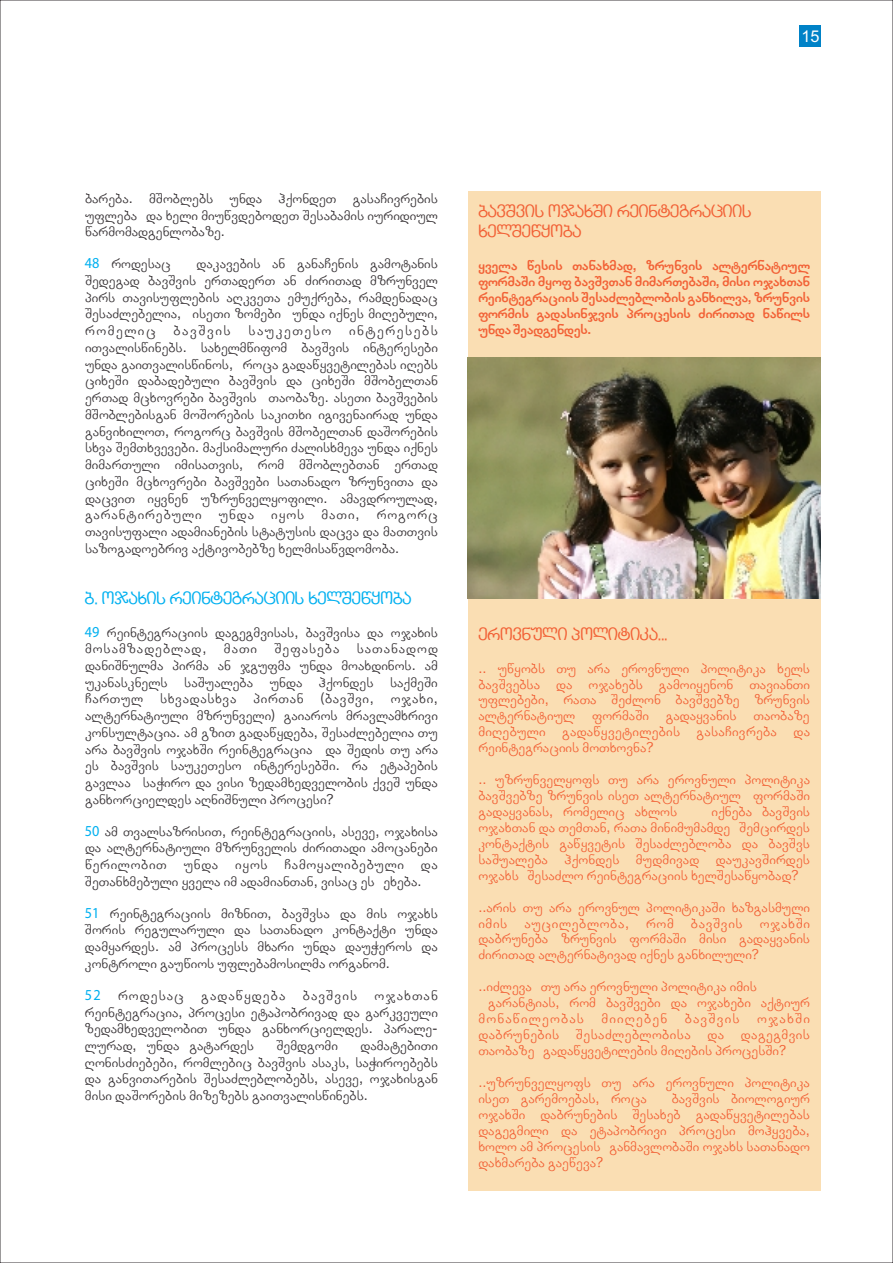
<style>
.page{position:relative;width:893px;height:1263px;background:#fff}
.page>*{position:absolute;margin:0;border:0;box-sizing:border-box;transform-origin:0 0}
.t1{font:18px/20.1px "A Kolkhety M";color:#f26136}
.t2{font:18px "A Kolkhety M";color:#00b0f0}
.t3{font:16.2px "Arial";color:#fff}
.t4{font:14.25px/16.8px "A Kolkhety N";color:#383336;text-align:justify}
.t5{font:14.25px/15.9px "A Kolkhety N";color:#f26136;text-align:justify}
.t6{font:700 14.25px/15.9px "A Kolkhety N";color:#f26136;text-align:justify}
.t7{font:14.25px "A Kolkhety N";letter-spacing:.03em;color:#f26136}
.t8{font:14.25px "A Kolkhety N";letter-spacing:.08em;color:#f26136}
.t9{font:14.25px "A Kolkhety N";color:#00b0f0}
.s1{color:#00b0f0}
</style>
<div class="page">
<div style="left:799px;top:26px;width:22px;height:21px;background:#0082c7"></div>
<div style="left:468px;top:191px;width:353px;height:1000px;background:#fadeb3"></div>
<img style="left:468px;top:358px;width:353px;height:241px">
<p class="t3" style="left:801px;top:30px;width:20px">15</p>
<p class="t4" style="left:85px;top:192px;width:354px">BAREBA. MSOBLEBS UNDA HQONDET GASACIVREBIS UFLEBA DA XELI MIUWVDEBODET SESABAMIS IURIDIUL WARMOMADGENLOBAZE.</p>
<p class="t4" style="left:111px;top:257px;width:61px">RODESAC</p>
<p class="t9" style="left:85px;top:258px;width:16px">48</p>
<p class="t4" style="left:85px;top:257px;width:354px;text-indent:112px">DAKAVEBIS AN GANACENIS GAMOTANIS SEDEGAD BAVSVIS ERTADERT AN ZIRITAD MZRUNVEL PIRS TAVISUFLEBIS ARKVETA EMUQREBA, RAMDENADAC SESAZLEBELIA, ISETI ZOMEBI UNDA IQNES MIREBULI, ROMELIC BAVSVIS SAUKETESO INTERESEBS ITVALISWINEBS. SAXELMWIFOM BAVSVIS INTERESEBI UNDA GAITVALISWINOS, ROCA GADAWYVETILEBAS IREBS CIXESI DABADEBULI BAVSVIS DA CIXESI MSOBELTAN ERTAD MCXOVREBI BAVSVIS TAOBAZE. ASETI BAVSVEBIS MSOBLEBISGAN MOSOREBIS SAKITXI IGIVENAIRAD UNDA GANVIXILOT, ROGORC BAVSVIS MSOBELTAN DASOREBIS SXVA SEMTXVEVEBI. MAQSIMALURI ZALISXMEVA UNDA IQNES MIMARTULI IMISATVIS, ROM MSOBLEBTAN ERTAD CIXESI MCXOVREBI BAVSVEBI SATANADO ZRUNVITA DA DACVIT IYVNEN UZRUNVELYOFILI. AMAVDROULAD, GARANTIREBULI UNDA IYOS MATI, ROGORC TAVISUFALI ADAMIANEBIS STATUSIS DACVA DA MATTVIS SAZOGADOEBRIV AQTIVOBEBZE XELMISAWVDOMOBA.</p>
<p class="t2" style="left:85px;top:587px;width:328px">B. OJAXIS REINTEGRACIIS XELSEWYOBA</p>
<p class="t9" style="left:85px;top:627px;width:16px">49</p>
<p class="t4" style="left:85px;top:625px;width:355px;text-indent:22px">REINTEGRACIIS DAGEGMVISAS, BAVSVISA DA OJAXIS MOSAMZADEBLAD, MATI SEFASEBA SATANADOD DANISNULMA PIRMA AN JGUFMA UNDA MOAXDINOS. AM UKANASKNELS SASUALEBA UNDA HQONDES SAQMESI CARTUL SXVADASXVA PIRTAN (BAVSVI, OJAXI, ALTERNATIULI MZRUNVELI) GAIAROS MRAVLAMXRIVI KONSULTACIA. AM GZIT GADAWYDEBA, SESAZLEBELIA TU ARA BAVSVIS OJAXSI REINTEGRACIA DA SEDIS TU ARA ES BAVSVIS SAUKETESO INTERESEBSI. RA ETAPEBIS GAVLAA SAWIRO DA VISI ZEDAMXEDVELOBIS QVES UNDA GANXORCIELDES ARNISNULI PROCESI?</p>
<p class="t4" style="left:85px;top:824px;width:354px"><span class="s1">50</span> AM TVALSAZRISIT, REINTEGRACIIS, ASEVE, OJAXISA DA ALTERNATIULI MZRUNVELIS ZIRITADI AMOCANEBI WERILOBIT UNDA IYOS CAMOYALIBEBULI DA SETANXMEBULI YVELA IM ADAMIANTAN, VISAC ES EXEBA.</p>
<p class="t4" style="left:85px;top:906px;width:354px;text-indent:25px">REINTEGRACIIS MIZNIT, BAVSVSA DA MIS OJAXS SORIS REGULARULI DA SATANADO KONTAQTI UNDA DAMYARDES. AM PROCESS MXARI UNDA DAUWEROS DA KONTROLI GAUWIOS UFLEBAMOSILMA ORGANOM.</p>
<p class="t4" style="left:85px;top:988px;width:354px;text-indent:33px">RODESAC GADAWYDEBA BAVSVIS OJAXTAN REINTEGRACIA, PROCESI ETAPOBRIVAD DA GARKVEULI ZEDAMXEDVELOBIT UNDA GANXORCIELDES. PARALE-LURAD, UNDA GATARDES</p>
<p class="t9" style="left:85px;top:908px;width:16px">51</p>
<p class="t9" style="left:85px;top:990px;width:17px">52</p>
<p class="t4" style="left:276px;top:1039px;width:63px">SEMDGOMI</p>
<p class="t4" style="left:85px;top:1039px;width:354px;text-indent:275px">DAMATEBITI RONISZIEBEBI, ROMLEBIC BAVSVIS ASAKS, SAWIROEBEBS DA GANVITAREBIS SESAZLEBLOBEBS, ASEVE, OJAXISGAN MISI DASOREBIS MIZEZEBS GAITVALISWINEBS.</p>
<p class="t1" style="left:478px;top:201px;width:274px">BAVSVIS OJAXSI REINTEGRACIIS<br>XELSEWYOBA</p>
<p class="t6" style="left:478px;top:258px;width:333px">YVELA WESIS TANAXMAD, ZRUNVIS ALTERNATIUL FORMASI MYOF BAVSVTAN MIMARTEBASI, MISI OJAXTAN REINTEGRACIIS SESAZLEBLOBIS GANXILVA, ZRUNVIS FORMIS GADASINJVIS PROCESIS ZIRITAD NAWILS UNDA SEADGENDES.</p>
<p class="t1" style="left:478px;top:623px;width:191px">EROVNULI POLITIKA...</p>
<p class="t5" style="left:478px;top:662px;width:333px">.. UWYOBS TU ARA EROVNULI POLITIKA XELS BAVSVEBSA DA OJAXEBS GAMOIYENON TAVIANTI UFLEBEBI, RATA SEZLON BAVSVEBZE ZRUNVIS ALTERNATIUL FORMASI GADAYVANIS TAOBAZE MIREBULI GADAWYVETILEBIS GASACIVREBA DA REINTEGRACIIS MOTXOVNA?</p>
<p class="t5" style="left:478px;top:773px;width:333px">.. UZRUNVELYOFS TU ARA EROVNULI POLITIKA BAVSVEBZE ZRUNVIS ISET ALTERNATIUL FORMASI GADAYVANAS, ROMELIC AXLOS</p>
<p class="t5" style="left:478px;top:805px;width:333px;text-indent:233px">IQNEBA BAVSVIS OJAXTAN DA TEMTAN, RATA MINIMUMAMDE SEMCIRDES KONTAQTIS GAWYVETIS SESAZLEBLOBA DA BAVSVS SASUALEBA HQONDES MUDMIVAD DAUKAVSIRDES OJAXS SESAZLO REINTEGRACIIS XELSESAWYOBAD?</p>
<p class="t5" style="left:478px;top:901px;width:333px">..ARIS TU ARA EROVNUL POLITIKASI XAZGASMULI IMIS AUCILEBLOBA, ROM BAVSVIS OJAXSI DABRUNEBA ZRUNVIS FORMASI MISI GADAYVANIS ZIRITAD ALTERNATIVAD IQNES GANXILULI?</p>
<p class="t5" style="left:478px;top:980px;width:280px">..IZLEVA TU ARA EROVNULI POLITIKA IMIS</p>
<p class="t5" style="left:488px;top:996px;width:323px">GARANTIAS, ROM BAVSVEBI DA OJAXEBI AQTIUR</p>
<p class="t8" style="left:478px;top:1013px;width:333px">MONAWILEOBAS MIIREBEN BAVSVIS OJAXSI</p>
<p class="t7" style="left:478px;top:1029px;width:333px">DABRUNEBIS SESAZLEBLOBISA DA DAGEGMVIS</p>
<p class="t5" style="left:478px;top:1044px;width:310px">TAOBAZE GADAWYVETILEBIS MIREBIS PROCESSI?</p>
<p class="t5" style="left:478px;top:1076px;width:333px">..UZRUNVELYOFS TU ARA EROVNULI POLITIKA<br>ISET GAREMOEBAS, ROCA</p>
<p class="t5" style="left:478px;top:1092px;width:333px;text-indent:193px">BAVSVIS BIOLOGIUR OJAXSI DABRUNEBIS SESAXEB GADAWYVETILEBAS DAGEGMILI DA ETAPOBRIVI PROCESI MOHYVEBA, XOLO AM PROCESIS GANMAVLOBASI OJAXS SATANADO DAXMAREBA GAEWEVA?</p>
</div>
